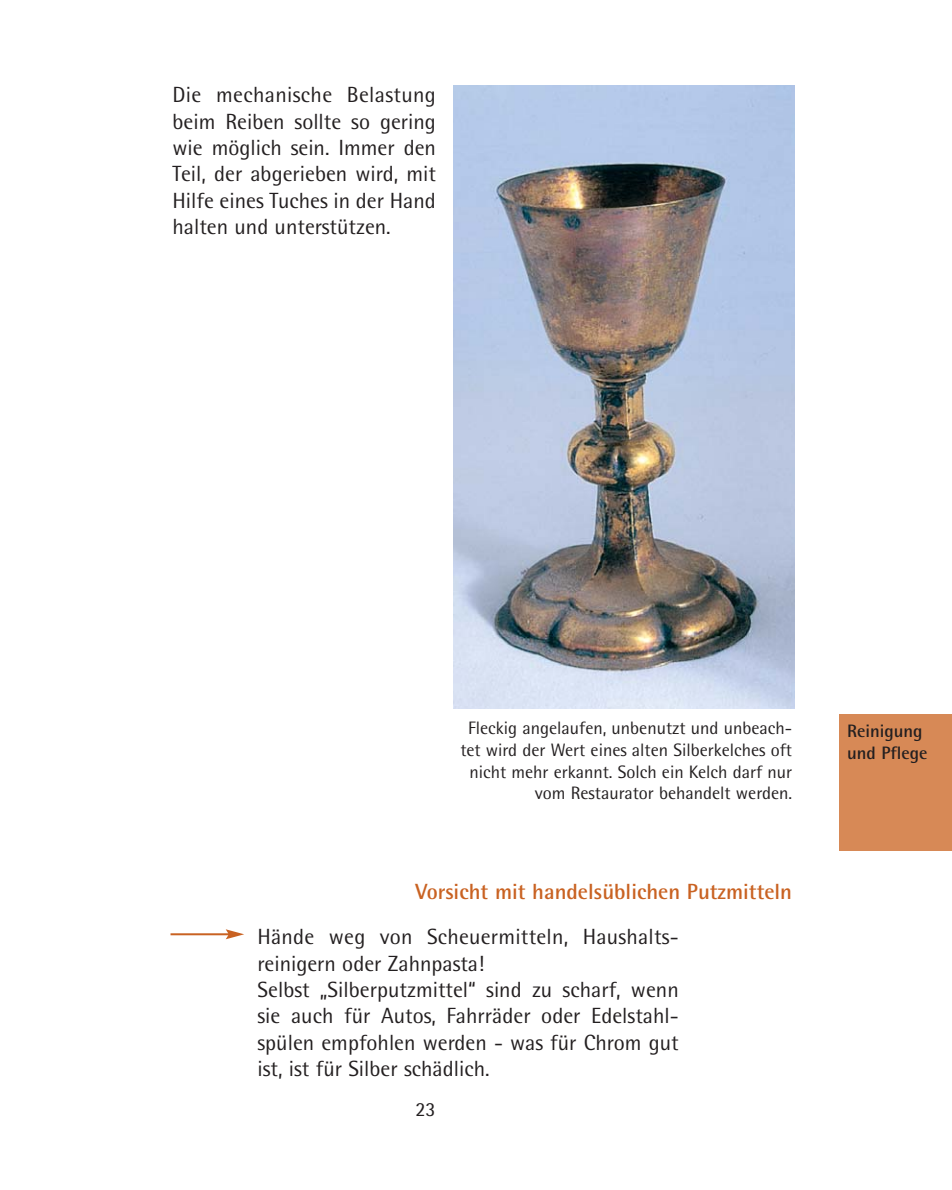
<style>
.page{position:relative;width:952px;height:1190px;background:#fff}
.page>*{position:absolute;margin:0;border:0;box-sizing:border-box;transform-origin:0 0}
.t1{font:22px/26.4px "Rotis Semi Sans";color:#231f20;text-align:justify}
.t2{font:700 22px "Rotis Semi Sans";color:#c96222}
.t3{font:20px "Rotis Semi Sans";color:#231f20}
.t4{font:18px/21.6px "Rotis Semi Sans";color:#231f20;text-align:right}
.t5{font:700 18px/21.6px "Rotis Semi Sans";color:#231f20}
</style>
<div class="page">
<img style="left:454px;top:85px;width:340px;height:624px">
<hr style="left:171px;top:933px;width:58px;height:2px;background:#c96222">
<svg style="left:226px;top:929px;width:18px;height:10px"></svg>
<div style="left:840px;top:714px;width:112px;height:136px;background:#d78956"></div>
<p class="t1" style="left:173px;top:84px;width:265px">Die mechanische Belastung beim Reiben sollte so gering wie möglich sein. Immer den Teil, der abgerieben wird, mit Hilfe eines Tuches in der Hand halten und unterstützen.</p>
<p class="t4" style="left:460px;top:719px;width:333px">Fleckig angelaufen, unbenutzt und unbeach&shy;tet wird der Wert eines alten Silberkelches oft nicht mehr erkannt. Solch ein Kelch darf nur vom Restaurator behandelt werden.</p>
<p class="t2" style="left:415px;top:884px;width:378px">Vorsicht mit handelsüblichen Putzmitteln</p>
<p class="t1" style="left:258px;top:926px;width:423px;text-align:left">Hände weg von Scheuermitteln, Haushalts&shy;reinigern oder Zahnpasta!<br>Selbst „Silberputzmittel“ sind zu scharf, wenn sie auch für Autos, Fahrräder oder Edelstahl&shy;spülen empfohlen werden - was für Chrom gut ist, ist für Silber schädlich.</p>
<p class="t3" style="left:416px;top:1102px;width:22px">23</p>
<p class="t5" style="left:847px;top:722px;width:82px">Reinigung und Pflege</p>
</div>
